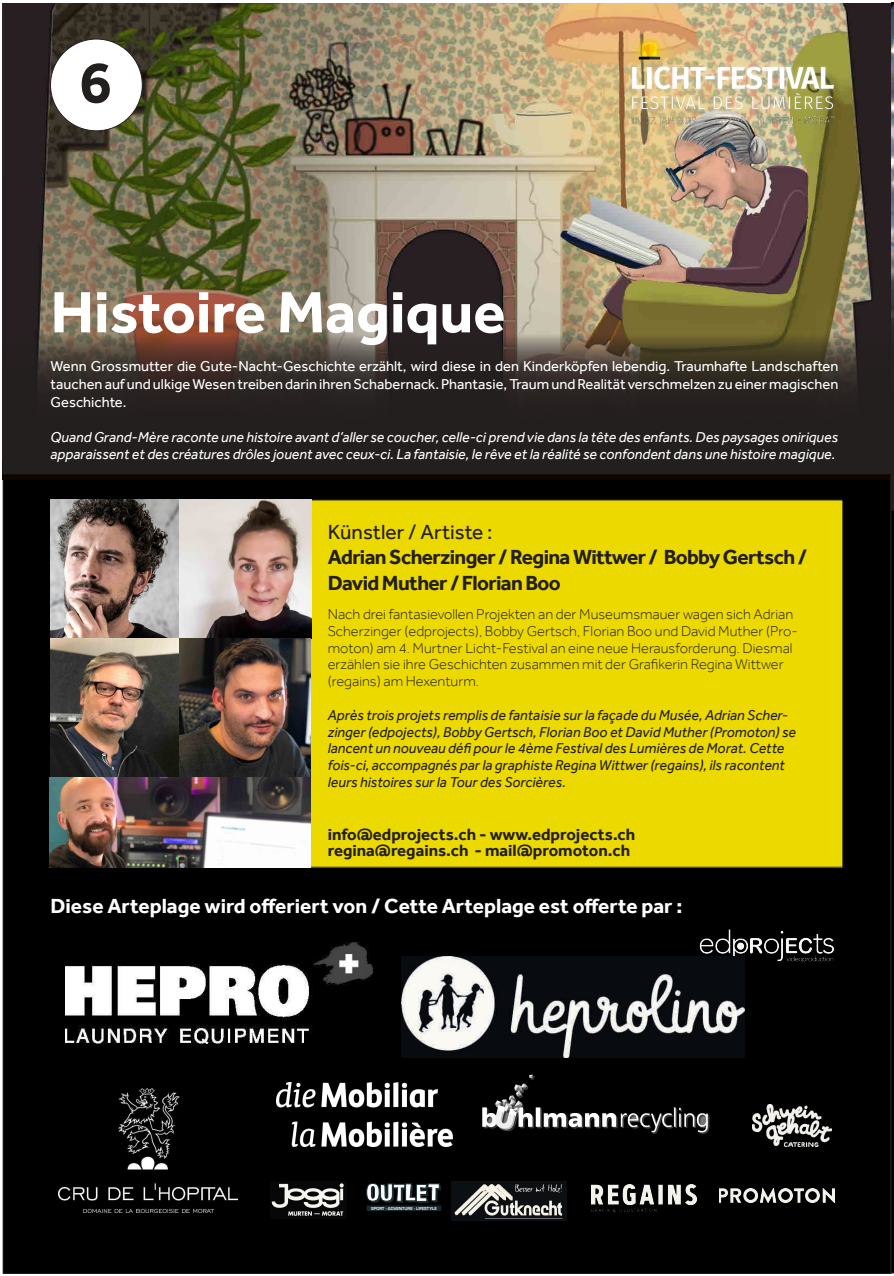
<style>
.page{position:relative;width:894px;height:1276px;background:#fff}
.page>*{position:absolute;margin:0;border:0;box-sizing:border-box;transform-origin:0 0}
.t1{font:700 60.2px "Effra";color:#fff}
.t2{font:700 60.2px "Effra";color:#241f1f}
.t3{font:700 21px/25.2px "Effra";letter-spacing:-.03em;color:#241f1f}
.t4{font:700 21px "Effra";color:#fff}
.t5{font:21px "Effra";color:#241f1f}
.t6{font:700 16.8px/16.8px "Effra";color:#241f1f}
.t7{font:italic 14.7px/16.8px "Effra";color:#241f1f}
.t8{font:300 14.7px/16.8px "Effra";color:#241f1f}
.t9{font:italic 14.7px/17.6px "Effra";color:#fff}
.t10{font:14.7px/17.6px "Effra";color:#fff;text-align:justify}
.t11{font:700 4.48px "Eurostile";color:#fff}
</style>
<div class="page">
<div style="left:3px;top:4px;width:888px;height:1269px;background:#000"></div>
<img style="left:3px;top:4px;width:888px;height:476px">
<div style="left:51px;top:39px;width:91px;height:92px;background:#fff;border-radius:50%"></div>
<svg style="left:5px;top:336px;width:884px;height:136px;fill:#241f1f"></svg>
<div style="left:3px;top:334px;width:888px;height:140px;border:1px solid #241f1f"></div>
<div style="left:51px;top:500px;width:792px;height:367px;background:#ecd900"></div>
<img style="left:699px;top:929px;width:134px;height:33px">
<img style="left:632px;top:33px;width:203px;height:99px">
<svg style="left:891px;top:3px;width:3px;height:1270px"></svg>
<img style="left:591px;top:1184px;width:105px;height:28px">
<img style="left:753px;top:1104px;width:79px;height:42px">
<img style="left:719px;top:1188px;width:116px;height:15px">
<img style="left:277px;top:1083px;width:176px;height:63px">
<img style="left:402px;top:957px;width:342px;height:101px">
<img style="left:271px;top:1183px;width:73px;height:33px">
<svg style="left:367px;top:1183px;width:74px;height:20px"></svg>
<div style="left:367px;top:1205px;width:74px;height:6px;background:#192b2f"></div>
<img style="left:451px;top:1182px;width:115px;height:39px">
<img style="left:66px;top:942px;width:306px;height:101px">
<img style="left:482px;top:1074px;width:228px;height:60px">
<img style="left:50px;top:499px;width:261px;height:368px">
<img style="left:58px;top:1088px;width:179px;height:124px">
<h1 class="t2" style="left:79px;top:57px;width:34px">6</h1>
<h1 class="t1" style="left:51px;top:287px;width:456px">Histoire Magique</h1>
<p class="t10" style="left:51px;top:358px;width:789px">Wenn Grossmutter die Gute-Nacht-Geschichte erzählt, wird diese in den Kinderköpfen lebendig. Traumhafte Landschaften tauchen auf und ulkige Wesen treiben darin ihren Schabernack. Phantasie, Traum und Realität verschmelzen zu einer magischen Geschichte.</p>
<p class="t9" style="left:51px;top:428px;width:789px">Quand Grand-Mère raconte une histoire avant d’aller se coucher, celle-ci prend vie dans la tête des enfants. Des paysages oniriques apparaissent et des créatures drôles jouent avec ceux-ci. La fantaisie, le rêve et la réalité se confondent dans une histoire magique.</p>
<h2 class="t5" style="left:328px;top:521px;width:166px">Künstler / Artiste :</h2>
<h2 class="t3" style="left:328px;top:545px;width:481px">Adrian Scherzinger / Regina Wittwer / Bobby Gertsch /<br>David Muther / Florian Boo</h2>
<p class="t8" style="left:328px;top:606px;width:472px">Nach drei fantasievollen Projekten an der Museumsmauer wagen sich Adrian Scherzinger (edprojects), Bobby Gertsch, Florian Boo und David Muther (Pro&shy;moton) am 4. Murtner Licht-Festival an eine neue Herausforderung. Diesmal erzählen sie ihre Geschichten zusammen mit der Grafikerin Regina Wittwer (regains) am Hexenturm.</p>
<p class="t7" style="left:328px;top:707px;width:470px">Après trois projets remplis de fantaisie sur la façade du Musée, Adrian Scher&shy;zinger (edpojects), Bobby Gertsch, Florian Boo et David Muther (Promoton) se lancent un nouveau défi pour le 4ème Festival des Lumières de Morat. Cette fois-ci, accompagnés par la graphiste Regina Wittwer (regains), ils racontent leurs histoires sur la Tour des Sorcières.</p>
<p class="t6" style="left:328px;top:827px;width:309px">info@edprojects.ch - www.edprojects.ch regina@regains.ch - mail@promoton.ch</p>
<h2 class="t4" style="left:51px;top:894px;width:633px">Diese Arteplage wird offeriert von / Cette Arteplage est offerte par :</h2>
<p class="t11" style="left:371px;top:1205px;width:67px">SPORT - ADVENTURE - LIFESTYLE</p>
</div>
